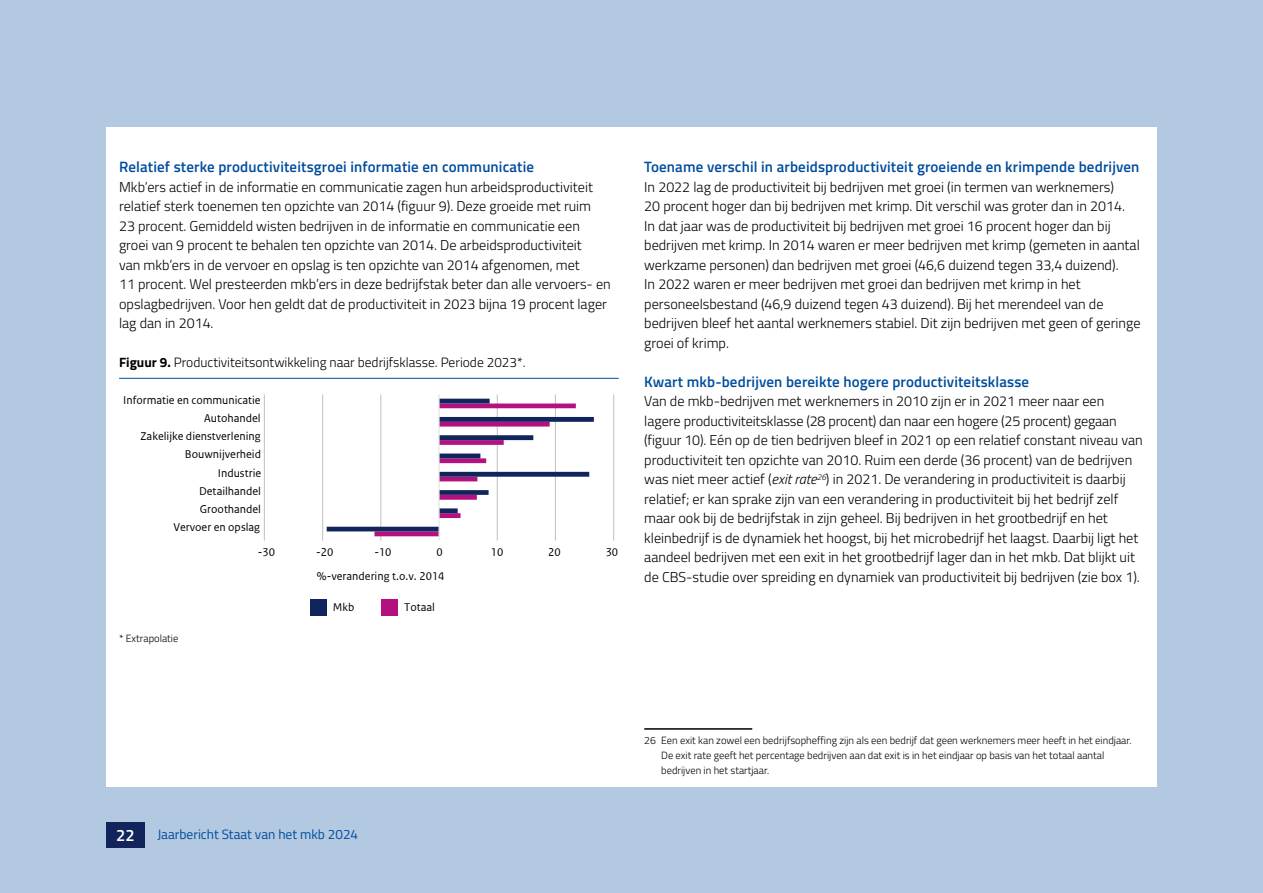
<style>
.page{position:relative;width:1263px;height:893px;background:#b3c9e1}
.page>*{position:absolute;margin:0;border:0;box-sizing:border-box;transform-origin:0 0}
.t1{font:600 16.5px "Titillium Web";color:#fff}
.H4_Alineakop{font:600 15px "Titillium Web";letter-spacing:.01em;color:#004d9d}
.P_Broodtekst{font:300 14.25px/19.5px "Titillium Web";color:#000}
.P_Figuur_titel{font:300 13.5px "Titillium Web";color:#000}
.t2{font:13.5px "Titillium Web";color:#004d9d}
.t3{font:11.85px "Rijksoverheid Sans Text TT";color:#000}
.t4{font:11.7px "Rijksoverheid Sans Text TT";color:#000}
.Voetnoot{font:300 10.5px/15px "Titillium Web";color:#000}
.s1{font-weight:700}
.s2{font-style:italic}
</style>
<div class="page">
<div style="left:106px;top:822px;width:39px;height:25px;background:#11255c"></div>
<div style="left:106px;top:128px;width:1051px;height:659px;background:#fff"></div>
<hr style="left:119px;top:378px;width:500px;height:1px;background:#004d9d">
<hr style="left:264px;top:394px;width:1px;height:147px;background:#c6c6c6">
<hr style="left:322px;top:394px;width:1px;height:147px;background:#c6c6c6">
<hr style="left:380px;top:394px;width:1px;height:147px;background:#c6c6c6">
<hr style="left:497px;top:394px;width:1px;height:147px;background:#c6c6c6">
<hr style="left:555px;top:394px;width:1px;height:147px;background:#c6c6c6">
<hr style="left:613px;top:394px;width:1px;height:147px;background:#c6c6c6">
<svg style="left:327px;top:399px;width:267px;height:137px"></svg>
<hr style="left:438px;top:394px;width:2px;height:147px;background:#e3e3e3">
<div style="left:310px;top:599px;width:17px;height:17px;background:#11255c"></div>
<div style="left:381px;top:599px;width:16px;height:17px;background:#b31180"></div>
<hr style="left:644px;top:728px;width:108px;height:2px;background:#000">
<h4 class="H4_Alineakop" style="left:119px;top:156px;width:417px">Relatief sterke productiviteitsgroei informatie en communicatie</h4>
<p class="P_Broodtekst" style="left:119px;top:176px;width:493px">Mkb’ers actief in de informatie en communicatie zagen hun arbeidsproductiviteit relatief sterk toenemen ten opzichte van 2014 (figuur 9). Deze groeide met ruim<br>23 procent. Gemiddeld wisten bedrijven in de informatie en communicatie een groei van 9 procent te behalen ten opzichte van 2014. De arbeidsproductiviteit<br>van mkb’ers in de vervoer en opslag is ten opzichte van 2014 afgenomen, met<br>11 procent. Wel presteerden mkb’ers in deze bedrijfstak beter dan alle vervoers- en opslagbedrijven. Voor hen geldt dat de productiviteit in 2023 bijna 19 procent lager lag dan in 2014.</p>
<p class="P_Figuur_titel" style="left:119px;top:353px;width:408px"><span class="s1">Figuur 9.</span> Productiviteitsontwikkeling naar bedrijfsklasse. Periode 2023*.</p>
<p class="t3" style="left:123px;top:393px;width:139px">Informatie en communicatie</p>
<p class="t3" style="left:204px;top:411px;width:58px">Autohandel</p>
<p class="t3" style="left:141px;top:429px;width:122px">Zakelijke dienstverlening</p>
<p class="t3" style="left:185px;top:448px;width:78px">Bouwnijverheid</p>
<p class="t3" style="left:218px;top:466px;width:45px">Industrie</p>
<p class="t3" style="left:199px;top:484px;width:63px">Detailhandel</p>
<p class="t3" style="left:200px;top:502px;width:63px">Groothandel</p>
<p class="t3" style="left:173px;top:521px;width:88px">Vervoer en opslag</p>
<p class="t3" style="left:258px;top:546px;width:19px">-30</p>
<p class="t3" style="left:316px;top:546px;width:19px">-20</p>
<p class="t3" style="left:374px;top:546px;width:19px">-10</p>
<p class="t3" style="left:437px;top:546px;width:8px">0</p>
<p class="t3" style="left:491px;top:546px;width:14px">10</p>
<p class="t3" style="left:548px;top:546px;width:14px">20</p>
<p class="t3" style="left:606px;top:546px;width:14px">30</p>
<p class="Voetnoot" style="left:119px;top:630px;width:61px">* Extrapolatie</p>
<p class="t3" style="left:317px;top:570px;width:129px">%-verandering t.o.v. 2014</p>
<p class="t4" style="left:333px;top:601px;width:23px">Mkb</p>
<p class="t3" style="left:404px;top:601px;width:32px">Totaal</p>
<h4 class="H4_Alineakop" style="left:644px;top:156px;width:497px">Toename verschil in arbeidsproductiviteit groeiende en krimpende bedrijven</h4>
<p class="P_Broodtekst" style="left:644px;top:176px;width:498px">In 2022 lag de productiviteit bij bedrijven met groei (in termen van werknemers)<br>20 procent hoger dan bij bedrijven met krimp. Dit verschil was groter dan in 2014.<br>In dat jaar was de productiviteit bij bedrijven met groei 16 procent hoger dan bij bedrijven met krimp. In 2014 waren er meer bedrijven met krimp (gemeten in aantal werkzame personen) dan bedrijven met groei (46,6 duizend tegen 33,4 duizend).<br>In 2022 waren er meer bedrijven met groei dan bedrijven met krimp in het personeelsbestand (46,9 duizend tegen 43 duizend). Bij het merendeel van de bedrijven bleef het aantal werknemers stabiel. Dit zijn bedrijven met geen of geringe groei of krimp.</p>
<h4 class="H4_Alineakop" style="left:644px;top:370px;width:386px">Kwart mkb-bedrijven bereikte hogere productiviteitsklasse</h4>
<p class="P_Broodtekst" style="left:644px;top:391px;width:500px">Van de mkb-bedrijven met werknemers in 2010 zijn er in 2021 meer naar een lagere productiviteitsklasse (28 procent) dan naar een hogere (25 procent) gegaan (figuur 10). Eén op de tien bedrijven bleef in 2021 op een relatief constant niveau van productiviteit ten opzichte van 2010. Ruim een derde (36 procent) van de bedrijven was niet meer actief (<span class="s2">exit rate</span><sup>26</sup>) in 2021. De verandering in productiviteit is daarbij relatief; er kan sprake zijn van een verandering in productiviteit bij het bedrijf zelf maar ook bij de bedrijfstak in zijn geheel. Bij bedrijven in het grootbedrijf en het kleinbedrijf is de dynamiek het hoogst, bij het microbedrijf het laagst. Daarbij ligt het aandeel bedrijven met een exit in het grootbedrijf lager dan in het mkb. Dat blijkt uit de CBS-studie over spreiding en dynamiek van productiviteit bij bedrijven (zie box 1).</p>
<p class="t1" style="left:116px;top:822px;width:20px">22</p>
<p class="t2" style="left:157px;top:825px;width:202px">Jaarbericht Staat van het mkb 2024</p>
<p class="Voetnoot" style="left:661px;top:732px;width:472px;text-indent:-17px">26 Een exit kan zowel een bedrijfsopheffing zijn als een bedrijf dat geen werknemers meer heeft in het eindjaar.<br>De exit rate geeft het percentage bedrijven aan dat exit is in het eindjaar op basis van het totaal aantal bedrijven in het startjaar.</p>
</div>
